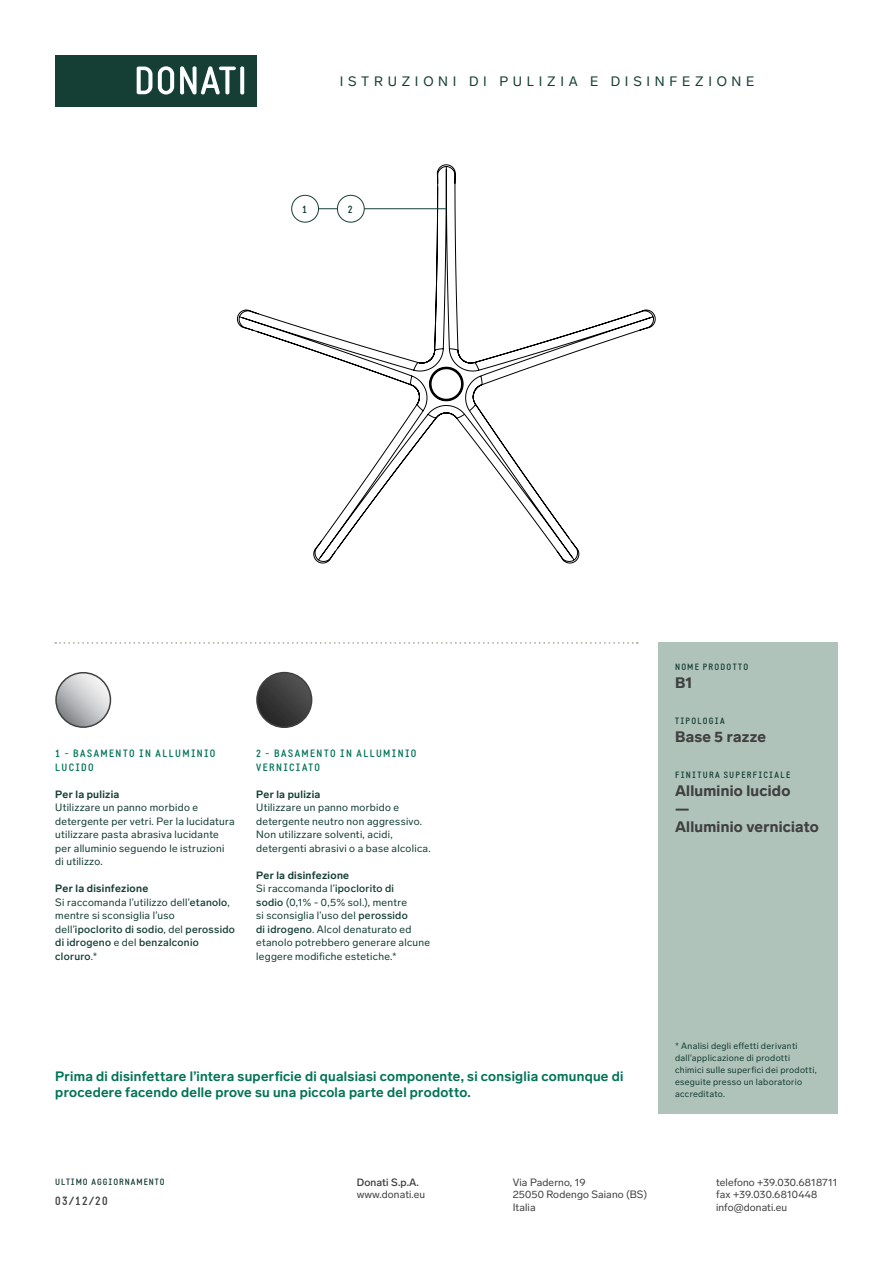
<style>
.page{position:relative;width:893px;height:1263px;background:#fff}
.page>*{position:absolute;margin:0;border:0;box-sizing:border-box;transform-origin:0 0}
.t1{font:900 15px/18px "Lab Grotesque";letter-spacing:.02em;color:#404041}
.t2{font:700 13.5px/16.5px "Lab Grotesque";letter-spacing:.02em;color:#007356}
.t3{font:13.5px "Lab Grotesque";letter-spacing:.35em;color:#153e35}
.t4{font:700 12px "Static";color:#404041}
.t5{font:10.5px/13.5px "Lab Grotesque";letter-spacing:.025em;color:#153e35}
.t6{font:10.5px/12.6px "Lab Grotesque";letter-spacing:.01em;color:#404041}
.t7{font:700 10.5px/13.5px "Static";letter-spacing:.13em;color:#007356}
.t8{font:700 10.5px "Lab Grotesque";letter-spacing:.025em;color:#153e35}
.t9{font:500 10.5px "Lab Grotesque";letter-spacing:.01em;color:#404041}
.t10{font:700 10.5px "Static";color:#153e35}
.t11{font:9px/12px "Lab Grotesque";letter-spacing:.03em;color:#153e35}
.t12{font:700 9px "Static";letter-spacing:.13em;color:#153e35}
.t13{font:700 9px "Static";letter-spacing:.1em;color:#153e35}
.s1{font-weight:700}
.s2{font-weight:500}
</style>
<div class="page">
<div style="left:658px;top:642px;width:180px;height:472px;background:#b0c3ba"></div>
<svg style="left:237px;top:165px;width:418px;height:398px"></svg>
<svg style="left:56px;top:673px;width:54px;height:54px"></svg>
<div style="left:55px;top:672px;width:56px;height:56px;border:2px solid #404041;border-radius:50%"></div>
<img style="left:257px;top:673px;width:55px;height:54px;border-radius:27px">
<div style="left:256px;top:672px;width:56px;height:56px;border:2px solid #404041;border-radius:50%"></div>
<svg style="left:55px;top:642px;width:583px;height:2px"></svg>
<hr style="left:309px;top:208px;width:137px;height:1px;background:#153e35">
<div style="left:337px;top:195px;width:27px;height:27px;background:#fff;border-radius:50%"></div>
<div style="left:337px;top:195px;width:28px;height:28px;border:1px solid #153e35;border-radius:50%"></div>
<div style="left:292px;top:195px;width:26px;height:27px;background:#fff;border-radius:50%"></div>
<div style="left:291px;top:195px;width:28px;height:28px;border:1px solid #153e35;border-radius:50%"></div>
<div style="left:55px;top:55px;width:202px;height:51px;background:#153e35"></div>
<svg style="left:137px;top:66px;width:107px;height:29px"></svg>
<p class="t3" style="left:340px;top:73px;width:416px">ISTRUZIONI DI PULIZIA E DISINFEZIONE</p>
<p class="t10" style="left:302px;top:203px;width:6px">1</p>
<p class="t10" style="left:348px;top:203px;width:6px">2</p>
<p class="t7" style="left:55px;top:747px;width:162px">1 - BASAMENTO IN ALLUMINIO<br>LUCIDO</p>
<p class="t8" style="left:55px;top:788px;width:66px">Per la pulizia</p>
<p class="t5" style="left:55px;top:801px;width:181px">Utilizzare un panno morbido e detergente per vetri. Per la lucidatura utilizzare pasta abrasiva lucidante per alluminio seguendo le istruzioni di utilizzo.</p>
<p class="t5" style="left:55px;top:882px;width:181px"><span class="s1">Per la disinfezione<br></span>Si raccomanda l’utilizzo dell’<span class="s2">etanolo</span>, mentre si sconsiglia l’uso dell’<span class="s2">ipoclorito di sodio</span>, del <span class="s2">perossido di idrogeno</span> e del <span class="s2">benzalconio cloruro</span>.*</p>
<p class="t7" style="left:256px;top:747px;width:162px">2 - BASAMENTO IN ALLUMINIO<br>VERNICIATO</p>
<p class="t8" style="left:256px;top:788px;width:66px">Per la pulizia</p>
<p class="t5" style="left:256px;top:801px;width:176px">Utilizzare un panno morbido e detergente neutro non aggressivo.<br>Non utilizzare solventi, acidi, detergenti abrasivi o a base alcolica.</p>
<p class="t5" style="left:256px;top:868px;width:175px"><span class="s1">Per la disinfezione<br></span>Si raccomanda l’<span class="s2">ipoclorito di<br>sodio</span> (0,1% - 0,5% sol.), mentre<br>si sconsiglia l’uso del <span class="s2">perossido<br>di idrogeno</span>. Alcol denaturato ed etanolo potrebbero generare alcune leggere modifiche estetiche.*</p>
<p class="t2" style="left:55px;top:1068px;width:570px">Prima di disinfettare l’intera superficie di qualsiasi componente, si consiglia comunque di procedere facendo delle prove su una piccola parte del prodotto.</p>
<p class="t12" style="left:675px;top:662px;width:75px">NOME PRODOTTO</p>
<h1 class="t1" style="left:675px;top:674px;width:19px">B1</h1>
<p class="t12" style="left:675px;top:716px;width:51px">TIPOLOGIA</p>
<h1 class="t1" style="left:675px;top:728px;width:92px">Base 5 razze</h1>
<p class="t12" style="left:675px;top:770px;width:117px">FINITURA SUPERFICIALE</p>
<h1 class="t1" style="left:675px;top:782px;width:145px">Alluminio lucido<br>—<br>Alluminio verniciato</h1>
<p class="t11" style="left:675px;top:1040px;width:143px">* Analisi degli effetti derivanti dall’applicazione di prodotti chimici sulle superfici dei prodotti, eseguite presso un laboratorio accreditato.</p>
<p class="t13" style="left:55px;top:1176px;width:111px">ULTIMO AGGIORNAMENTO</p>
<p class="t4" style="left:55px;top:1193px;width:54px">03/12/20</p>
<p class="t9" style="left:357px;top:1176px;width:64px">Donati S.p.A.</p>
<p class="t6" style="left:357px;top:1188px;width:70px">www.donati.eu</p>
<p class="t6" style="left:513px;top:1176px;width:136px">Via Paderno, 19<br>25050 Rodengo Saiano (BS)<br>Italia</p>
<p class="t6" style="left:716px;top:1176px;width:123px">telefono +39.030.6818711 fax +39.030.6810448 info@donati.eu</p>
</div>
